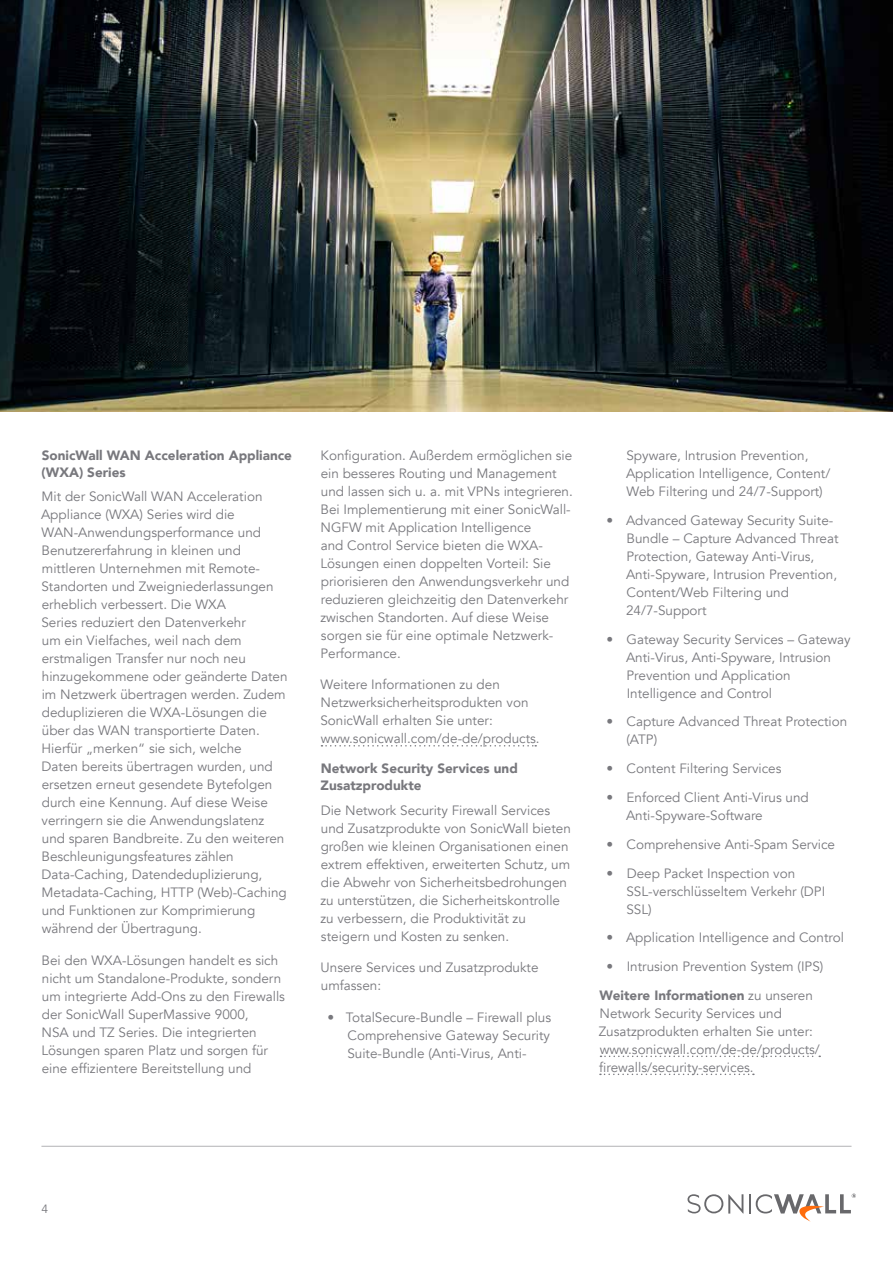
<style>
.page{position:relative;width:893px;height:1263px;background:#fff}
.page>*{position:absolute;margin:0;border:0;box-sizing:border-box;transform-origin:0 0}
.t1{font:13.5px/18px "Avenir";color:#78787d}
.t2{font:900 13.5px/16.5px "Avenir";color:#78787d}
.t3{font:12px "Avenir";color:#78787d}
.s1{font-weight:900}
</style>
<div class="page">
<hr style="left:41px;top:1146px;width:810px;height:1px;background:#b2b2b5">
<svg style="left:749px;top:1194px;width:1px;height:19px"></svg>
<svg style="left:687px;top:1194px;width:56px;height:19px"></svg>
<svg style="left:756px;top:1193px;width:100px;height:28px"></svg>
<img style="left:0;top:0;width:893px;height:412px">
<svg style="left:321px;top:745px;width:215px;height:1px"></svg>
<svg style="left:600px;top:1055px;width:220px;height:2px"></svg>
<svg style="left:600px;top:1073px;width:154px;height:2px"></svg>
<p class="t2" style="left:42px;top:447px;width:252px">SonicWall WAN Acceleration Appliance (WXA) Series</p>
<p class="t1" style="left:41px;top:488px;width:248px">Mit der SonicWall WAN Acceleration Appliance (WXA) Series wird die WAN-Anwendungsperformance und Benutzererfahrung in kleinen und mittleren Unternehmen mit Remote-Standorten und Zweigniederlassungen erheblich verbessert. Die WXA<br>Series reduziert den Datenverkehr<br>um ein Vielfaches, weil nach dem erstmaligen Transfer nur noch neu hinzugekommene oder geänderte Daten im Netzwerk übertragen werden. Zudem deduplizieren die WXA-Lösungen die über das WAN transportierte Daten.<br>Hierfür „merken“ sie sich, welche<br>Daten bereits übertragen wurden, und ersetzen erneut gesendete Bytefolgen durch eine Kennung. Auf diese Weise verringern sie die Anwendungslatenz und sparen Bandbreite. Zu den weiteren Beschleunigungsfeatures zählen Data-Caching, Datendeduplizierung, Metadata-Caching, HTTP (Web)-Caching und Funktionen zur Komprimierung während der Übertragung.</p>
<p class="t1" style="left:42px;top:951px;width:245px">Bei den WXA-Lösungen handelt es sich nicht um Standalone-Produkte, sondern um integrierte Add-Ons zu den Firewalls der SonicWall SuperMassive 9000,<br>NSA und TZ Series. Die integrierten Lösungen sparen Platz und sorgen für eine effizientere Bereitstellung und</p>
<p class="t1" style="left:320px;top:447px;width:254px">Konfiguration. Außerdem ermöglichen sie ein besseres Routing und Management und lassen sich u. a. mit VPNs integrieren.<br>Bei Implementierung mit einer SonicWall-NGFW mit Application Intelligence<br>and Control Service bieten die WXA-Lösungen einen doppelten Vorteil: Sie priorisieren den Anwendungsverkehr und reduzieren gleichzeitig den Datenverkehr zwischen Standorten. Auf diese Weise sorgen sie für eine optimale Netzwerk-Performance.</p>
<p class="t1" style="left:320px;top:676px;width:221px">Weitere Informationen zu den Netzwerksicherheitsprodukten von SonicWall erhalten Sie unter: www.sonicwall.com/de-de/products.</p>
<p class="t2" style="left:321px;top:761px;width:199px">Network Security Services und<br>Zusatzprodukte</p>
<p class="t1" style="left:320px;top:801px;width:252px">Die Network Security Firewall Services und Zusatzprodukte von SonicWall bieten großen wie kleinen Organisationen einen extrem effektiven, erweiterten Schutz, um die Abwehr von Sicherheitsbedrohungen zu unterstützen, die Sicherheitskontrolle zu verbessern, die Produktivität zu steigern und Kosten zu senken.</p>
<p class="t1" style="left:321px;top:959px;width:220px">Unsere Services und Zusatzprodukte umfassen:</p>
<p class="t1" style="left:347px;top:1008px;width:205px;text-align:justify;text-indent:-20px">• TotalSecure-Bundle – Firewall plus Comprehensive Gateway Security Suite-Bundle (Anti-Virus, Anti-</p>
<p class="t1" style="left:626px;top:447px;width:206px">Spyware, Intrusion Prevention,<br>Application Intelligence, Content/<br>Web Filtering und 24/7-Support)</p>
<p class="t1" style="left:626px;top:511px;width:214px;text-indent:-20px">• Advanced Gateway Security Suite-<br>Bundle – Capture Advanced Threat<br>Protection, Gateway Anti-Virus,<br>Anti-Spyware, Intrusion Prevention,<br>Content/Web Filtering und<br>24/7-Support</p>
<p class="t1" style="left:626px;top:630px;width:226px;text-indent:-20px">• Gateway Security Services – Gateway<br>Anti-Virus, Anti-Spyware, Intrusion<br>Prevention und Application<br>Intelligence and Control</p>
<p class="t1" style="left:626px;top:713px;width:222px;text-indent:-20px">• Capture Advanced Threat Protection (ATP)</p>
<p class="t1" style="left:606px;top:760px;width:177px">• Content Filtering Services</p>
<p class="t1" style="left:626px;top:789px;width:184px;text-indent:-20px">• Enforced Client Anti-Virus und<br>Anti-Spyware-Software</p>
<p class="t1" style="left:606px;top:835px;width:230px">• Comprehensive Anti-Spam Service</p>
<p class="t1" style="left:626px;top:864px;width:200px;text-indent:-20px">• Deep Packet Inspection von<br>SSL-verschlüsseltem Verkehr (DPI<br>SSL)</p>
<p class="t1" style="left:606px;top:929px;width:239px">• Application Intelligence and Control</p>
<p class="t1" style="left:600px;top:952px;width:225px;line-height:28.8px;text-indent:7px">• Intrusion Prevention System (IPS)<br><span class="s1">Weitere Informationen</span> zu unseren</p>
<p class="t1" style="left:599px;top:1005px;width:223px">Network Security Services und Zusatzprodukten erhalten Sie unter: www.sonicwall.com/de-de/products/ firewalls/security-services.</p>
<p class="t3" style="left:41px;top:1201px;width:8px">4</p>
</div>
